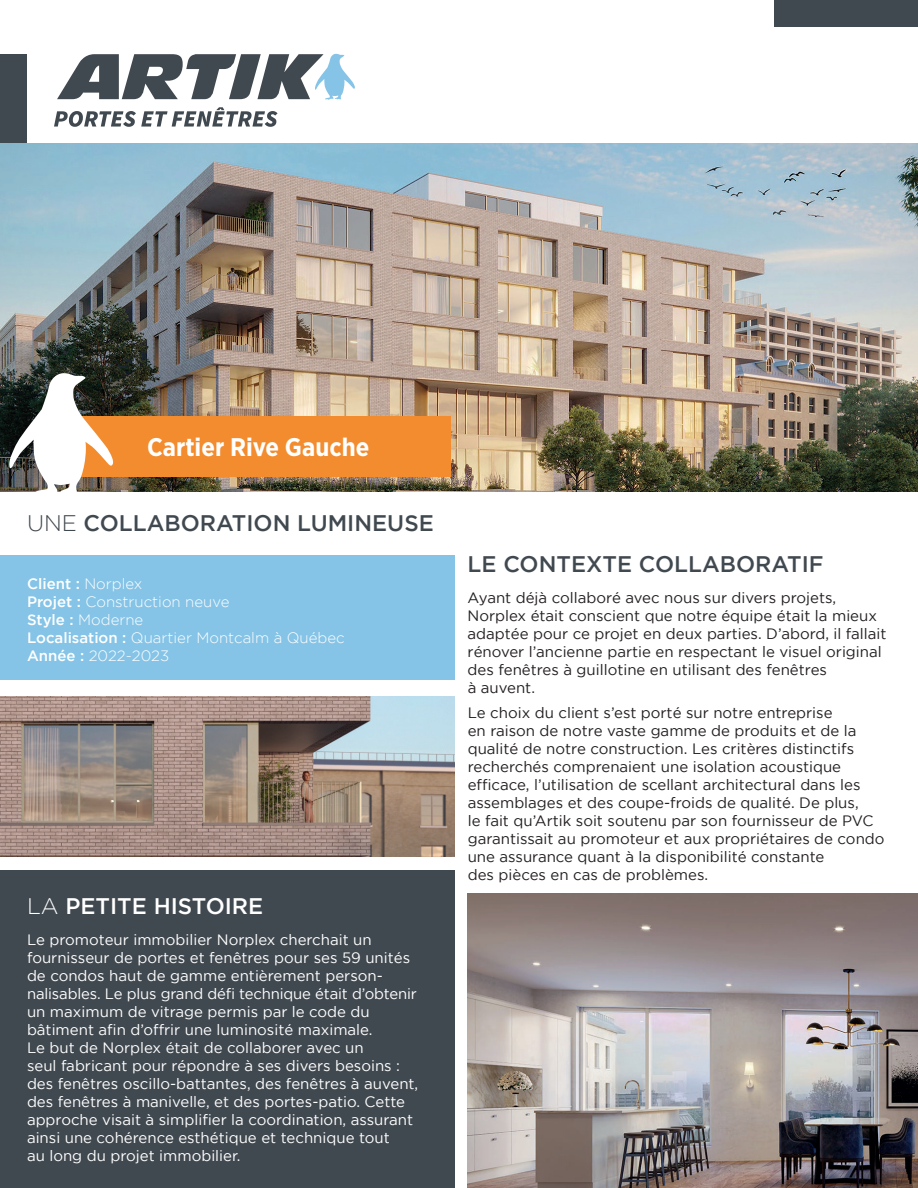
<style>
.page{position:relative;width:918px;height:1188px;background:#fff}
.page>*{position:absolute;margin:0;border:0;box-sizing:border-box;transform-origin:0 0}
.t1{font:700 25.5px "Gotham Narrow";color:#fff}
.t2{font:500 22.5px "Gotham";color:#414950}
.t3{font:500 22.5px "Gotham";color:#fff}
.t4{font:15px/18px "Gotham";color:#231f20}
.t5{font:15px/18px "Gotham";color:#fff}
.t6{font:300 15px/18px "Gotham";color:#fff}
.s1{font-weight:300}
.s2{font-weight:500}
</style>
<div class="page">
<div style="left:0;top:555px;width:455px;height:124px;background:#85c4e7"></div>
<div style="left:0;top:870px;width:455px;height:318px;background:#414950"></div>
<img style="left:0;top:144px;width:918px;height:347px">
<svg style="left:54px;top:107px;width:224px;height:20px"></svg>
<svg style="left:57px;top:54px;width:298px;height:46px"></svg>
<div style="left:0;top:54px;width:27px;height:89px;background:#414950"></div>
<div style="left:774px;top:0;width:144px;height:27px;background:#414950"></div>
<div style="left:46px;top:416px;width:404px;height:61px;background:#f38c2e"></div>
<img style="left:0;top:696px;width:454px;height:160px">
<img style="left:468px;top:893px;width:450px;height:295px">
<svg style="left:9px;top:373px;width:105px;height:119px"></svg>
<h1 class="t1" style="left:147px;top:431px;width:224px">Cartier Rive Gauche</h1>
<h2 class="t2" style="left:27px;top:510px;width:408px"><span class="s1">UNE</span> COLLABORATION LUMINEUSE</h2>
<p class="t6" style="left:27px;top:575px;width:319px"><span class="s2">Client :</span> Norplex<br><span class="s2">Projet :</span> Construction neuve<br><span class="s2">Style :</span> Moderne<br><span class="s2">Localisation :</span> Quartier Montcalm à Québec<br><span class="s2">Année :</span> 2022-2023</p>
<h2 class="t3" style="left:27px;top:893px;width:238px"><span class="s1">LA</span> PETITE HISTOIRE</h2>
<p class="t5" style="left:27px;top:930px;width:393px">Le promoteur immobilier Norplex cherchait un fournisseur de portes et fenêtres pour ses 59 unités de condos haut de gamme entièrement person&shy;nalisables. Le plus grand défi technique était d’obtenir un maximum de vitrage permis par le code du bâtiment afin d’offrir une luminosité maximale.<br>Le but de Norplex était de collaborer avec un<br>seul fabricant pour répondre à ses divers besoins : des fenêtres oscillo-battantes, des fenêtres à auvent, des fenêtres à manivelle, et des portes-patio. Cette approche visait à simplifier la coordination, assurant ainsi une cohérence esthétique et technique tout<br>au long du projet immobilier.</p>
<h2 class="t2" style="left:468px;top:551px;width:358px">LE CONTEXTE COLLABORATIF</h2>
<p class="t4" style="left:468px;top:589px;width:420px">Ayant déjà collaboré avec nous sur divers projets, Norplex était conscient que notre équipe était la mieux adaptée pour ce projet en deux parties. D’abord, il fallait rénover l’ancienne partie en respectant le visuel original des fenêtres à guillotine en utilisant des fenêtres<br>à auvent.</p>
<p class="t4" style="left:468px;top:703px;width:418px">Le choix du client s’est porté sur notre entreprise<br>en raison de notre vaste gamme de produits et de la qualité de notre construction. Les critères distinctifs recherchés comprenaient une isolation acoustique efficace, l’utilisation de scellant architectural dans les assemblages et des coupe-froids de qualité. De plus,<br>le fait qu’Artik soit soutenu par son fournisseur de PVC garantissait au promoteur et aux propriétaires de condo une assurance quant à la disponibilité constante<br>des pièces en cas de problèmes.</p>
</div>
